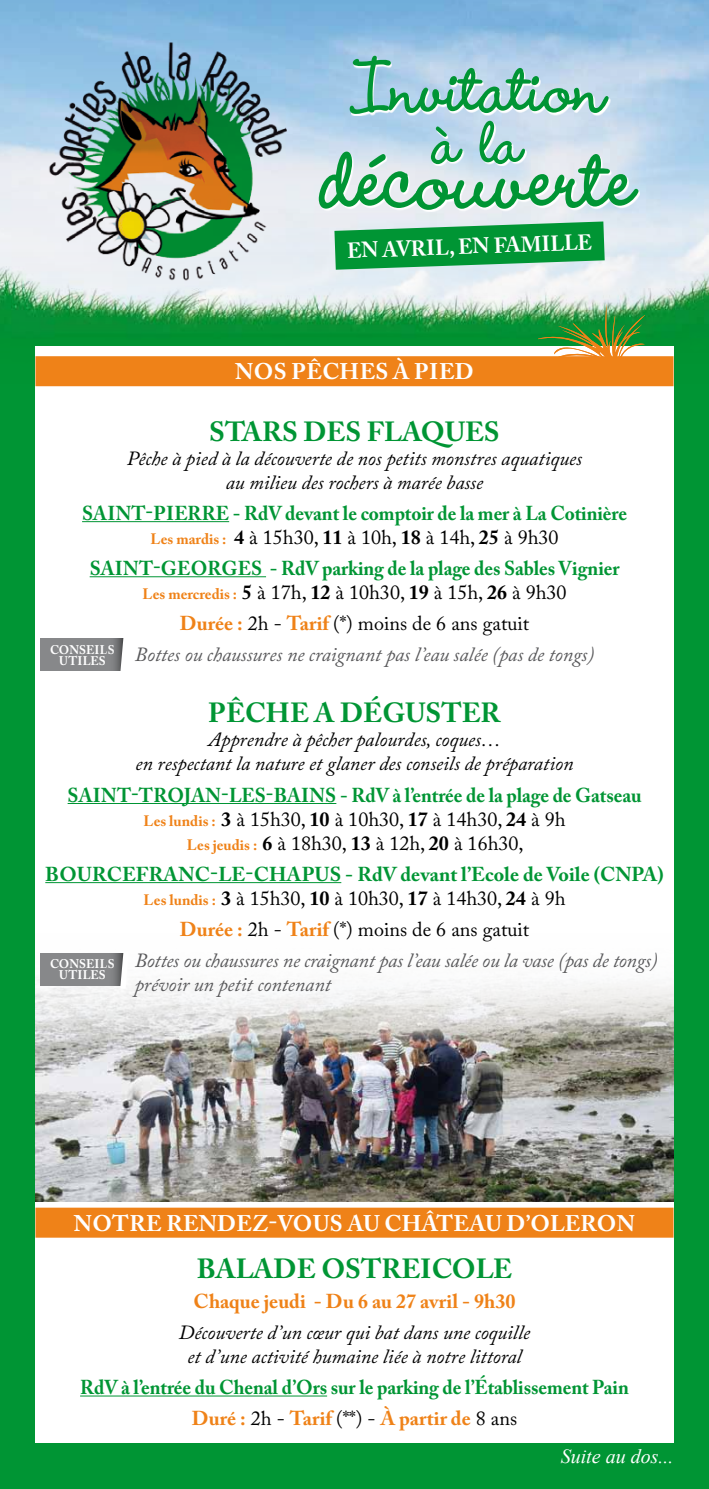
<style>
.page{position:relative;width:709px;height:1489px;background:#fff}
.page>*{position:absolute;margin:0;border:0;box-sizing:border-box;transform-origin:0 0}
.t1{font:700 111.75px "Wendy LP";color:#009534}
.t2{font:700 89.5px "Wendy LP";color:#009534}
.t3{font:700 78.25px "Wendy LP";color:#009534}
.t4{font:700 27.5px "Adobe Caslon Pro";color:#009534}
.t5{font:700 22.5px "Adobe Caslon Pro";letter-spacing:.01em;color:#fff}
.t6{font:700 21.75px "Adobe Caslon Pro";color:#fff;scale:.96 1}
.t7{font:700 20px/24px "Adobe Caslon Pro";color:#009534;text-align:center;scale:.96 1}
.t8{font:italic 20px/24px "Adobe Caslon Pro";color:#000;text-align:center}
.t9{font:italic 20px/31px "Adobe Caslon Pro";letter-spacing:-.005em;color:#58585a}
.t10{font:20px "Adobe Caslon Pro";color:#000}
.t11{font:700 20px "Adobe Caslon Pro";color:#009534}
.t12{font:700 20px "Adobe Caslon Pro";color:#ef8218}
.t13{font:italic 20px "Times New Roman";color:#fff}
.t14{font:700 12.5px/11.2px "Adobe Caslon Pro";letter-spacing:.01em;color:#fff;text-align:center;scale:.96 1}
.s1{font-size:15px;color:#ef8218}
.s2{color:#000}
.s3{font-weight:400;color:#000}
.s4{font-weight:700;font-style:normal;color:#ef8218}
.s5{font-style:normal;color:#000}
.s6{font-weight:700;font-size:15px;color:#ef8218}
.s7{font-weight:700}
.s8{font-weight:700;color:#ef8218}
.s9{color:#ef8218}
</style>
<div class="page">
<img style="left:39px;top:38px;width:254px;height:214px">
<div style="left:0;top:384px;width:709px;height:1104px;background:#009534"></div>
<img style="left:0;top:252px;width:709px;height:70px">
<div style="left:0;top:322px;width:709px;height:62px;background:#009534"></div>
<div style="left:35px;top:346px;width:638px;height:1096px;background:#fff"></div>
<img style="left:538px;top:303px;width:107px;height:53px">
<div style="left:41px;top:638px;width:83px;height:33px;background:#87888a"></div>
<svg style="left:114px;top:638px;width:6px;height:33px"></svg>
<svg style="left:120px;top:638px;width:4px;height:33px"></svg>
<img style="left:35px;top:1046px;width:638px;height:154px">
<svg style="left:35px;top:953px;width:638px;height:93px"></svg>
<div style="left:35px;top:356px;width:638px;height:30px;background:#ef8218"></div>
<hr style="left:82px;top:521px;width:147px;height:1px;background:#009534">
<hr style="left:90px;top:576px;width:176px;height:1px;background:#009534">
<hr style="left:68px;top:803px;width:268px;height:1px;background:#009534">
<hr style="left:45px;top:882px;width:296px;height:1px;background:#009534">
<div style="left:35px;top:1207px;width:638px;height:30px;background:#ef8218"></div>
<hr style="left:80px;top:1395px;width:247px;height:1px;background:#009534">
<div style="left:41px;top:953px;width:83px;height:32px;background:#87888a"></div>
<svg style="left:114px;top:953px;width:6px;height:32px"></svg>
<svg style="left:120px;top:953px;width:9px;height:35px"></svg>
<svg style="left:351px;top:57px;width:259px;height:59px"></svg>
<svg style="left:320px;top:153px;width:320px;height:59px"></svg>
<svg style="left:432px;top:122px;width:94px;height:44px"></svg>
<svg style="left:334px;top:221px;width:270px;height:49px;background:#30a75c"></svg>
<h2 class="t2" style="left:351px;top:34px;width:256px">Invitation</h2>
<h1 class="t1" style="left:322px;top:112px;width:315px">découverte</h1>
<h3 class="t3" style="left:434px;top:95px;width:90px">à la</h3>
<p class="t6" style="left:347px;top:237px;width:49px;rotate:-2deg">en avr</p>
<p class="t6" style="left:426px;top:235px;width:174px;rotate:-2deg">il, en fa mille</p>
<p class="t5" style="left:235px;top:358px;width:18px">NOS</p>
<p class="t5" style="left:291px;top:358px;width:184px">pêches à pied</p>
<h3 class="t4" style="left:209px;top:415px;width:114px">STARS DES</h3>
<h3 class="t4" style="left:367px;top:415px;width:97px">FLAQUES</h3>
<p class="t8" style="left:127px;top:445px;width:456px">Pêche à pied à la découverte de nos petits monstres aquatiques au milieu des rochers à marée basse</p>
<p class="t7" style="left:82px;top:500px;width:569px">Saint-Pierre - RdV devant le comptoir de la mer à La Cotinière <span class="s1">les mardis :</span> <span class="s2">4</span> <span class="s3">à 15h30,</span> <span class="s2">11</span> <span class="s3">à 10h,</span> <span class="s2">18</span> <span class="s3">à 14h,</span> <span class="s2">25</span> <span class="s3">à 9h30</span></p>
<p class="t7" style="left:90px;top:556px;width:553px">Saint-Georg es - RdV parking de la plage des Sables Vignier <span class="s1">les mercredis :</span> <span class="s2">5</span> <span class="s3">à 17h,</span> <span class="s2">12</span> <span class="s3">à 10h30,</span> <span class="s2">19</span> <span class="s3">à 15h,</span> <span class="s2">26</span> <span class="s3">à 9h30</span></p>
<p class="t9" style="left:135px;top:607px;width:461px;text-indent:45px"><span class="s4">Durée :</span> <span class="s5">2h -</span> <span class="s4">Tarif</span> <span class="s5">(*) moins de 6 ans gatuit<br></span>Bottes ou chaussures ne craignant pas l’eau salée (pas de tongs)</p>
<h3 class="t4" style="left:208px;top:696px;width:21px">PÊCHE</h3>
<h3 class="t4" style="left:314px;top:696px;width:111px">A DÉGUSTE</h3>
<h3 class="t4" style="left:480px;top:696px;width:22px">R</h3>
<p class="t8" style="left:136px;top:727px;width:439px">Apprendre à pêcher palourdes, coques…<br>en respectant la nature et glaner des conseils de préparation</p>
<p class="t7" style="left:68px;top:782px;width:599px">Saint-Trojan-les-Bains - RdV à l’entrée de la plage de Gatseau <span class="s1">les lundis :</span> <span class="s2">3</span> <span class="s3">à 15h30,</span> <span class="s2">10</span> <span class="s3">à 10h30,</span> <span class="s2">17</span> <span class="s3">à 14h30,</span> <span class="s2">24</span> <span class="s3">à 9h<br></span><span class="s1">les jeudis :</span> <span class="s2">6</span> <span class="s3">à 18h30,</span> <span class="s2">13</span> <span class="s3">à 12h,</span> <span class="s2">20</span> <span class="s3">à 16h30,</span></p>
<p class="t11" style="left:45px;top:862px;width:106px">Bourcefra</p>
<p class="t11" style="left:178px;top:862px;width:437px">nc-Le-Chapus - RdV devant l’Ecole de Voile (CNP</p>
<p class="t11" style="left:642px;top:862px;width:23px">A)</p>
<p class="t10" style="left:144px;top:886px;width:423px"><span class="s6">Les lundis :</span> <span class="s7">3</span> à 15h30, <span class="s7">10</span> à 10h30, <span class="s7">17</span> à 14h30, <span class="s7">24</span> à 9h</p>
<p class="t10" style="left:180px;top:917px;width:351px"><span class="s8">Durée :</span> 2h - <span class="s8">Tarif</span> (*) moins de 6 ans gatuit</p>
<p class="t9" style="left:135px;top:944px;width:524px">Bottes ou chaussures ne craignant pas l’eau salée ou la vase (pas de tongs)</p>
<p class="t9" style="left:135px;top:968px;width:198px">prévoir un petit contenant</p>
<p class="t14" style="left:50px;top:643px;width:69px">conseils utiles</p>
<p class="t14" style="left:50px;top:958px;width:69px">conseils utiles</p>
<p class="t5" style="left:74px;top:1209px;width:128px">NOtre RENDE</p>
<p class="t5" style="left:252px;top:1209px;width:58px">Z-VOUS</p>
<p class="t5" style="left:347px;top:1209px;width:200px">AU CHÂTEAU D’OLE</p>
<p class="t5" style="left:580px;top:1209px;width:36px">RON</p>
<h3 class="t4" style="left:197px;top:1252px;width:145px">BALADE OST</h3>
<h3 class="t4" style="left:381px;top:1252px;width:40px">REICOLE</h3>
<p class="t12" style="left:194px;top:1288px;width:323px">Chaque jeudi - Du 6 au 27 avril - 9h30</p>
<p class="t8" style="left:179px;top:1319px;width:353px">Découverte d’un cœur qui bat dans une coquille et d’une activité humaine liée à notre littoral</p>
<p class="t7" style="left:80px;top:1371px;width:573px;line-height:31px">RdV à l’entrée du Chenal d’Ors sur le parking de l’Établissement Pain<br><span class="s9">Duré :</span> <span class="s3">2h -</span> <span class="s9">Tarif</span> <span class="s3">(**) -</span> <span class="s9">À partir de</span> <span class="s3">8 ans</span></p>
<p class="t13" style="left:560px;top:1442px;width:114px">Suite au dos...</p>
</div>
